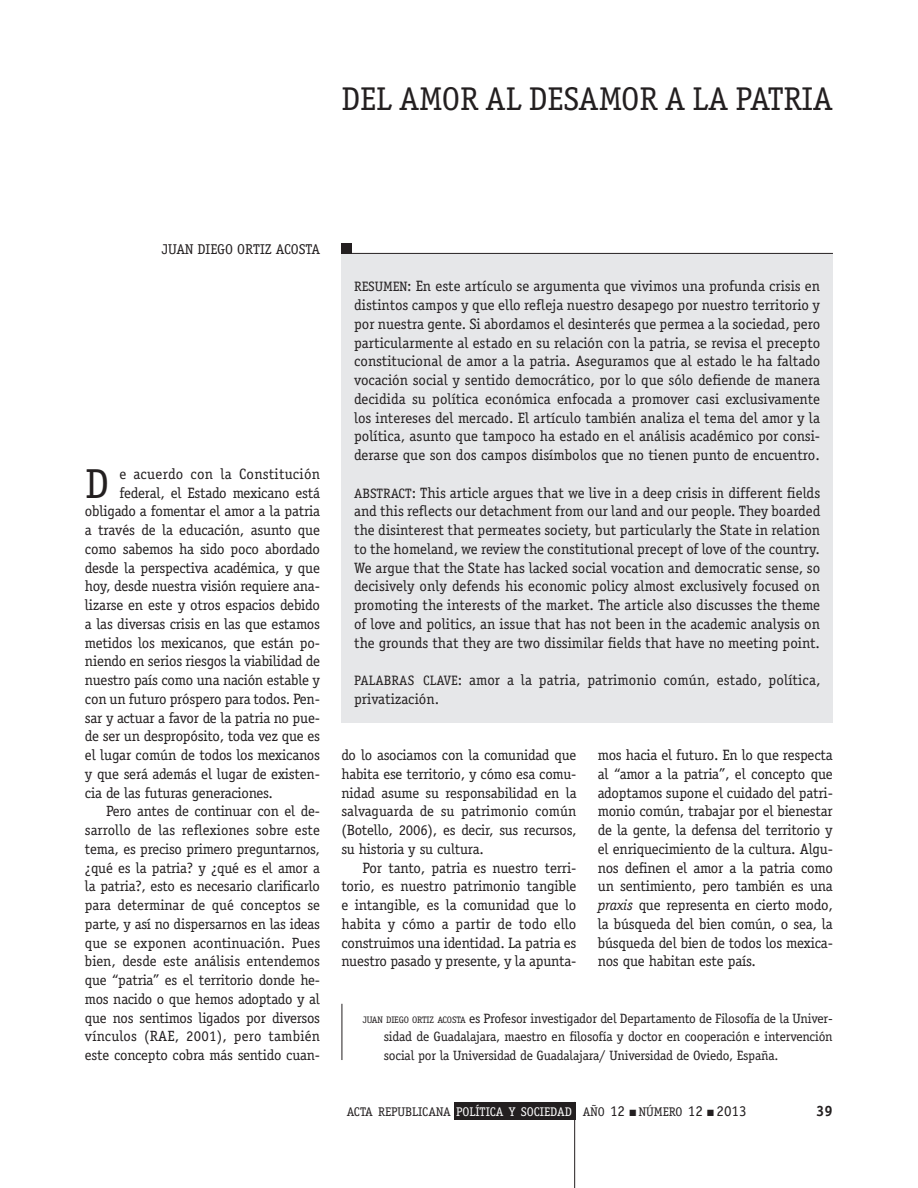
<style>
.page{position:relative;width:918px;height:1188px;background:#fff}
.page>*{position:absolute;margin:0;border:0;box-sizing:border-box;transform-origin:0 0}
.t1{font:42px "Officina Serif";color:#231f20}
.t2{font:33px "Officina Serif";color:#231f20}
.t3{font:15px/18.8px "Officina Serif";letter-spacing:-.015em;color:#231f20;text-align:justify}
.t4{font:15px/18.8px "Officina Serif";letter-spacing:.005em;color:#231f20}
.t5{font:700 15px "Officina Serif";color:#231f20}
.t6{font:14.85px/18.8px "Officina Serif";letter-spacing:-.015em;color:#231f20;text-align:justify}
.t7{font:14.25px "Officina Serif";color:#231f20}
.t8{font:13.5px/18.8px "Officina Serif";letter-spacing:-.015em;color:#231f20;text-align:justify}
.t9{font:12.6px "Officina Serif";color:#231f20}
.s1{font-size:13.65px}
.s2{font-style:inherit}
.s3{font-style:italic}
.s4{font-size:9.45px}
.s5{color:#fff}
.s6{font-size:15px}
</style>
<div class="page">
<div style="left:454px;top:1102px;width:121px;height:18px;background:#231f20"></div>
<hr style="left:574px;top:1102px;width:1px;height:86px;background:#231f20">
<div style="left:341px;top:254px;width:492px;height:469px;background:#e6e7e9"></div>
<hr style="left:341px;top:253px;width:492px;height:1px;background:#231f20">
<div style="left:341px;top:243px;width:11px;height:11px;background:#231f20"></div>
<hr style="left:342px;top:1004px;width:1px;height:56px;background:#231f20">
<h2 class="t2" style="left:341px;top:79px;width:18px">del</h2>
<h2 class="t2" style="left:399px;top:79px;width:21px">amor</h2>
<h2 class="t2" style="left:486px;top:79px;width:63px">al desamor</h2>
<h2 class="t2" style="left:665px;top:79px;width:88px">ala patria</h2>
<p class="t7" style="left:162px;top:241px;width:9px">juan</p>
<p class="t7" style="left:197px;top:241px;width:8px">diego</p>
<p class="t7" style="left:237px;top:241px;width:8px">orti</p>
<p class="t7" style="left:265px;top:241px;width:20px">z acosta</p>
<p class="t3" style="left:119px;top:464px;width:202px">e acuerdo con la Constitución federal, el Estado mexicano está</p>
<h1 class="t1" style="left:85px;top:459px;width:26px">D</h1>
<p class="t3" style="left:85px;top:502px;width:237px">obligado a fomentar el amor a la patria a través de la educación, asunto que como sabemos ha sido poco abordado desde la perspectiva académica, y que hoy, desde nuestra visión requiere ana&shy;lizarse en este y otros espacios debido a las diversas crisis en las que estamos metidos los mexicanos, que están po&shy;niendo en serios riesgos la viabilidad de nuestro país como una nación estable y con un futuro próspero para todos. Pen&shy;sar y actuar a favor de la patria no pue&shy;de ser un despropósito, toda vez que es el lugar común de todos los mexicanos y que será además el lugar de existen&shy;cia de las futuras generaciones.</p>
<p class="t6" style="left:85px;top:802px;width:237px;text-indent:21px">Pero antes de continuar con el de&shy;sarrollo de las reflexiones sobre este tema, es preciso primero preguntarnos, ¿qué es la patria? y ¿qué es el amor a la patria?, esto es necesario clarificarlo para determinar de qué conceptos se parte, y así no dispersarnos en las ideas que se exponen acontinuación. Pues bien, desde este análisis entendemos que “patria” es el territorio donde he&shy;mos nacido o que hemos adoptado y al que nos sentimos ligados por diversos vínculos (rae, 2001), pero también este concepto cobra más sentido cuan-</p>
<p class="t3" style="left:354px;top:277px;width:468px"><span class="s1">RESUMEN</span><span class="s2">:</span> En este artículo se argumenta que vivimos una profunda crisis en distintos campos y que ello refleja nuestro desapego por nuestro territorio y por nuestra gente. Si abordamos el desinterés que permea a la sociedad, pero particularmente al estado en su relación con la patria, se revisa el precepto constitucional de amor a la patria. Aseguramos que al estado le ha faltado vocación social y sentido democrático, por lo que sólo defiende de manera decidida su política económica enfocada a promover casi exclusivamente los intereses del mercado. El artículo también analiza el tema del amor y la política, asunto que tampoco ha estado en el análisis académico por consi&shy;derarse que son dos campos disímbolos que no tienen punto de encuentro.</p>
<p class="t3" style="left:354px;top:483px;width:468px"><span class="s1">ABSTRACT</span><span class="s2">:</span> This article argues that we live in a deep crisis in different fields and this reflects our detachment from our land and our people. They boarded the disinterest that permeates society, but particularly the State in relation to the homeland, we review the constitutional precept of love of the country.<br>We argue that the State has lacked social vocation and democratic sense, so decisively only defends his economic policy almost exclusively focused on promoting the interests of the market. The article also discusses the theme of love and politics, an issue that has not been in the academic analysis on the grounds that they are two dissimilar fields that have no meeting point.</p>
<p class="t4" style="left:354px;top:671px;width:468px"><span class="s1">PALABRAS CLAVE</span>: amor a la patria, patrimonio común, estado, política, privatización.</p>
<p class="t6" style="left:341px;top:746px;width:237px">do lo asociamos con la comunidad que habita ese territorio, y cómo esa comu&shy;nidad asume su responsabilidad en la salvaguarda de su patrimonio común (Botello, 2006), es decir, sus recursos, su historia y su cultura.</p>
<p class="t3" style="left:341px;top:858px;width:237px;text-indent:21px">Por tanto, patria es nuestro terri&shy;torio, es nuestro patrimonio tangible e intangible, es la comunidad que lo habita y cómo a partir de todo ello construimos una identidad. La patria es nuestro pasado y presente, y la apunta-</p>
<p class="t3" style="left:598px;top:746px;width:237px">mos hacia el futuro. En lo que respecta al “amor a la patria”, el concepto que adoptamos supone el cuidado del patri&shy;monio común, trabajar por el bienestar de la gente, la defensa del territorio y el enriquecimiento de la cultura. Algu&shy;nos definen el amor a la patria como un sentimiento, pero también es una <span class="s3">praxis</span> que representa en cierto modo, la búsqueda del bien común, o sea, la búsqueda del bien de todos los mexica&shy;nos que habitan este país.</p>
<p class="t8" style="left:384px;top:1009px;width:451px;text-indent:-21px"><span class="s4">JUAN DIEGO ORTIZ ACOSTA</span> es Profesor investigador del Departamento de Filosofía de la Univer&shy;sidad de Guadalajara, maestro en filosofía y doctor en cooperación e intervención social por la Universidad de Guadalajara/ Universidad de Oviedo, España.</p>
<p class="t9" style="left:347px;top:1105px;width:401px">ACTA REPUBLICANA <span class="s5">POLÍTICA Y SOCIEDAD</span> AÑO <span class="s6">12</span> ■ NÚMERO <span class="s6">12</span> ■ <span class="s6">2013</span></p>
<p class="t5" style="left:816px;top:1102px;width:18px">39</p>
</div>
